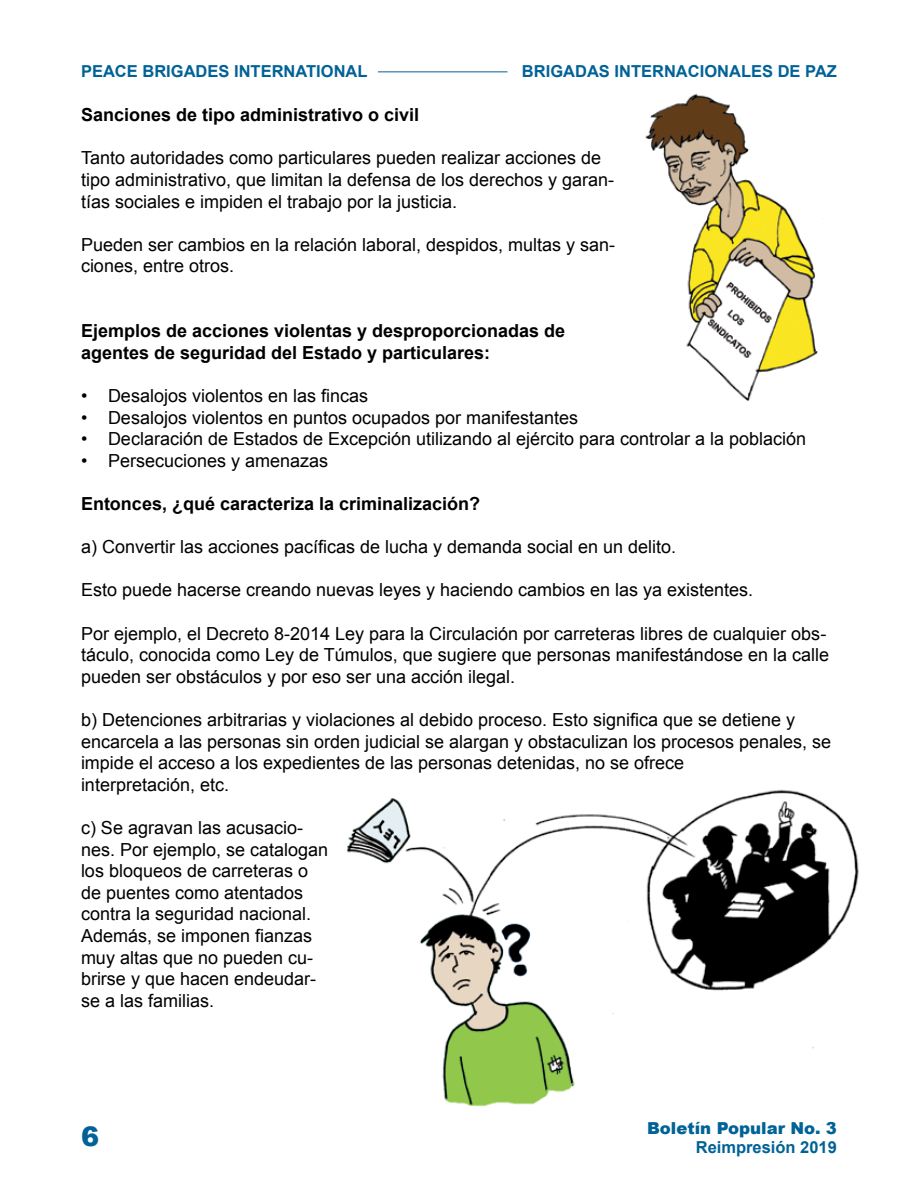
<style>
.page{position:relative;width:918px;height:1188px;background:#fff}
.page>*{position:absolute;margin:0;border:0;box-sizing:border-box;transform-origin:0 0}
.t1{font:900 27px "Arial";color:#006296}
.t2{font:18px/21.6px "Arial";color:#000}
.t3{font:700 18px/21.6px "Arial";color:#000}
.t4{font:700 16.5px "Arial";color:#006296}
.t5{font:900 16.5px "Arial";color:#006296}
</style>
<div class="page">
<hr style="left:378px;top:71px;width:130px;height:1px;background:#006296">
<img style="left:645px;top:93px;width:173px;height:308px">
<img style="left:346px;top:789px;width:513px;height:318px">
<p class="t4" style="left:81px;top:61px;width:288px">PEACE BRIGADES INTERNATIONAL</p>
<p class="t4" style="left:522px;top:61px;width:317px">BRIGADAS INTERNACIONALES DE PAZ</p>
<p class="t3" style="left:81px;top:105px;width:340px">Sanciones de tipo administrativo o civil</p>
<p class="t2" style="left:81px;top:147px;width:535px">Tanto autoridades como particulares pueden realizar acciones de tipo administrativo, que limitan la defensa de los derechos y garan&shy;tías sociales e impiden el trabajo por la justicia.</p>
<p class="t2" style="left:81px;top:234px;width:536px">Pueden ser cambios en la relación laboral, despidos, multas y san&shy;ciones, entre otros.</p>
<p class="t3" style="left:81px;top:321px;width:486px">Ejemplos de acciones violentas y desproporcionadas de agentes de seguridad del Estado y particulares:</p>
<p class="t2" style="left:81px;top:385px;width:289px">• Desalojos violentos en las fincas</p>
<p class="t2" style="left:81px;top:407px;width:499px">• Desalojos violentos en puntos ocupados por manifestantes</p>
<p class="t2" style="left:81px;top:428px;width:727px">• Declaración de Estados de Excepción utilizando al ejército para controlar a la población</p>
<p class="t2" style="left:81px;top:450px;width:249px">• Persecuciones y amenazas</p>
<p class="t3" style="left:81px;top:493px;width:401px">Entonces, ¿qué caracteriza la criminalización?</p>
<p class="t2" style="left:81px;top:536px;width:597px">a) Convertir las acciones pacíficas de lucha y demanda social en un delito.</p>
<p class="t2" style="left:81px;top:579px;width:674px">Esto puede hacerse creando nuevas leyes y haciendo cambios en las ya existentes.</p>
<p class="t2" style="left:81px;top:623px;width:750px">Por ejemplo, el Decreto 8-2014 Ley para la Circulación por carreteras libres de cualquier obs&shy;táculo, conocida como Ley de Túmulos, que sugiere que personas manifestándose en la calle pueden ser obstáculos y por eso ser una acción ilegal.</p>
<p class="t2" style="left:81px;top:709px;width:752px">b) Detenciones arbitrarias y violaciones al debido proceso. Esto significa que se detiene y encarcela a las personas sin orden judicial se alargan y obstaculizan los procesos penales, se impide el acceso a los expedientes de las personas detenidas, no se ofrece<br>interpretación, etc.</p>
<p class="t2" style="left:81px;top:817px;width:249px">c) Se agravan las acusacio&shy;nes. Por ejemplo, se catalogan los bloqueos de carreteras o de puentes como atentados contra la seguridad nacional.<br>Además, se imponen fianzas muy altas que no pueden cu&shy;brirse y que hacen endeudar&shy;se a las familias.</p>
<h1 class="t1" style="left:81px;top:1117px;width:20px">6</h1>
<p class="t5" style="left:647px;top:1116px;width:191px">Boletín Popular No. 3</p>
<p class="t4" style="left:696px;top:1136px;width:143px">Reimpresión 2019</p>
</div>
